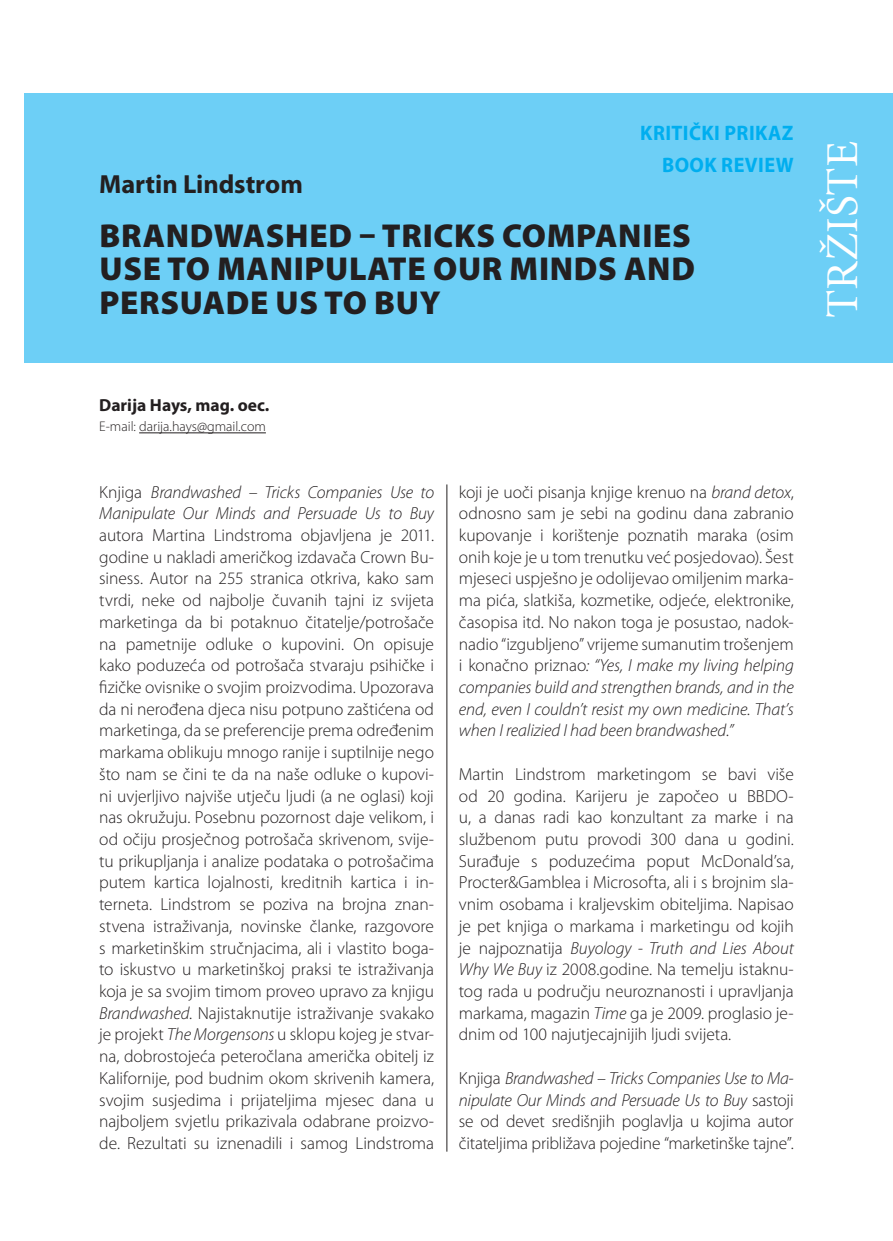
<style>
.page{position:relative;width:893px;height:1241px;background:#fff}
.page>*{position:absolute;margin:0;border:0;box-sizing:border-box;transform-origin:0 0}
.t1{font:45.5px "Minion Pro";color:#fff}
.t2{font:900 33.25px/33.2px "Myriad Pro";letter-spacing:.02em;color:#231f20}
.t3{font:700 26.25px "Myriad Pro";color:#231f20}
.t4{font:700 21px/31.5px "Myriad Pro";letter-spacing:.02em;color:#00aeef;text-align:right;scale:.96 1}
.t5{font:300 17.5px/21.7px "Myriad Pro";letter-spacing:-.005em;color:#231f20;text-align:justify}
.t6{font:italic 300 17.5px/21.7px "Myriad Pro";letter-spacing:-.005em;color:#231f20}
.t7{font:700 17.5px "Myriad Pro";color:#231f20}
.t8{font:300 14px "Myriad Pro";color:#231f20}
.s1{font-style:normal}
.s2{font-style:italic}
</style>
<div class="page">
<div style="left:25px;top:94px;width:868px;height:269px;background:#6dcff6"></div>
<hr style="left:139px;top:432px;width:127px;height:1px;background:#231f20">
<hr style="left:446px;top:484px;width:1px;height:667px;background:#231f20">
<p class="t4" style="left:640px;top:120px;width:161px">KRITIČKI PRIKAZ<br>BOOK REVIEW</p>
<h3 class="t3" style="left:99px;top:174px;width:205px">Martin Lindstrom</h3>
<h2 class="t2" style="left:100px;top:222px;width:597px">BRANDWASHED – TRICKS COMPANIES<br>USE TO MANIPULATE OUR MINDS AND<br>PERSUADE US TO BUY</h2>
<h1 class="t1" style="left:825px;top:318px;width:179px;rotate:-90deg">TRŽIŠTE</h1>
<p class="t7" style="left:99px;top:398px;width:172px">Darija Hays, mag. oec.</p>
<p class="t8" style="left:99px;top:421px;width:168px">E-mail: darija.hays@gmail.com</p>
<p class="t6" style="left:99px;top:482px;width:336px"><span class="s1">Knjiga</span> Brandwashed – Tricks Companies Use to<br>Manipulate Our Minds and Persuade Us to Buy</p>
<p class="t5" style="left:99px;top:526px;width:336px">autora Martina Lindstroma objavljena je 2011. godine u nakladi američkog izdavača Crown Bu&shy;siness. Autor na 255 stranica otkriva, kako sam tvrdi, neke od najbolje čuvanih tajni iz svijeta marketinga da bi potaknuo čitatelje/potrošače na pametnije odluke o kupovini. On opisuje kako poduzeća od potrošača stvaraju psihičke i fizičke ovisnike o svojim proizvodima. Upozorava da ni nerođena djeca nisu potpuno zaštićena od marketinga, da se preferencije prema određenim markama oblikuju mnogo ranije i suptilnije nego što nam se čini te da na naše odluke o kupovi&shy;ni uvjerljivo najviše utječu ljudi (a ne oglasi) koji nas okružuju. Posebnu pozornost daje velikom, i od očiju prosječnog potrošača skrivenom, svije&shy;tu prikupljanja i analize podataka o potrošačima putem kartica lojalnosti, kreditnih kartica i in&shy;terneta. Lindstrom se poziva na brojna znan&shy;stvena istraživanja, novinske članke, razgovore s marketinškim stručnjacima, ali i vlastito boga&shy;to iskustvo u marketinškoj praksi te istraživanja koja je sa svojim timom proveo upravo za knjigu <span class="s2">Brandwashed</span>. Najistaknutije istraživanje svakako je projekt <span class="s2">The Morgensons</span> u sklopu kojeg je stvar&shy;na, dobrostojeća peteročlana američka obitelj iz Kalifornije, pod budnim okom skrivenih kamera, svojim susjedima i prijateljima mjesec dana u najboljem svjetlu prikazivala odabrane proizvo&shy;de. Rezultati su iznenadili i samog Lindstroma</p>
<p class="t5" style="left:459px;top:482px;width:337px">koji je uoči pisanja knjige krenuo na <span class="s2">brand detox</span>, odnosno sam je sebi na godinu dana zabranio kupovanje i korištenje poznatih maraka (osim onih koje je u tom trenutku već posjedovao). Šest mjeseci uspješno je odolijevao omiljenim marka&shy;ma pića, slatkiša, kozmetike, odjeće, elektronike, časopisa itd. No nakon toga je posustao, nadok&shy;nadio “izgubljeno” vrijeme sumanutim trošenjem i konačno priznao<span class="s2">: “Yes, I make my living helping companies build and strengthen brands, and in the end, even I couldn’t resist my own medicine. That’s when I realizied I had been brandwashed.”</span></p>
<p class="t5" style="left:459px;top:764px;width:336px">Martin Lindstrom marketingom se bavi više od 20 godina. Karijeru je započeo u BBDO&shy;u, a danas radi kao konzultant za marke i na službenom putu provodi 300 dana u godini.<br>Surađuje s poduzećima poput McDonald’sa, Procter&amp;Gamblea i Microsofta, ali i s brojnim sla&shy;vnim osobama i kraljevskim obiteljima. Napisao je pet knjiga o markama i marketingu od kojih je najpoznatija <span class="s2">Buyology - Truth and Lies About Why We Buy</span> iz 2008.godine. Na temelju istaknu&shy;tog rada u području neuroznanosti i upravljanja markama, magazin <span class="s2">Time</span> ga je 2009. proglasio je&shy;dnim od 100 najutjecajnijih ljudi svijeta.</p>
<p class="t5" style="left:459px;top:1068px;width:336px">Knjiga <span class="s2">Brandwashed – Tricks Companies Use to Ma&shy;nipulate Our Minds and Persuade Us to Buy</span> sastoji se od devet središnjih poglavlja u kojima autor čitateljima približava pojedine “marketinške tajne”.</p>
</div>
